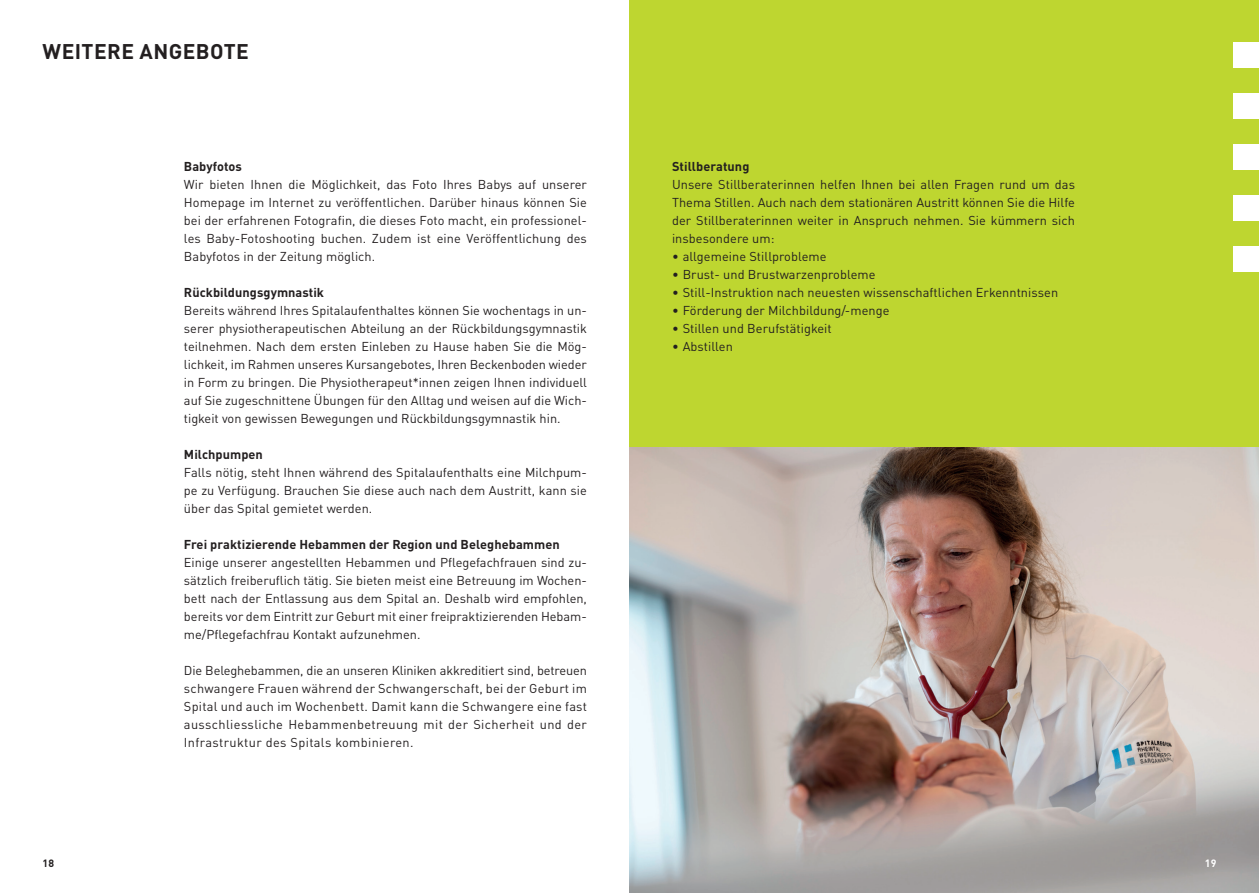
<style>
.page{position:relative;width:1259px;height:893px;background:#fff}
.page>*{position:absolute;margin:0;border:0;box-sizing:border-box;transform-origin:0 0}
.t1{font:700 21px "DIN Pro";letter-spacing:.02em;color:#231f20}
.t2{font:12.75px/18px "DIN Pro";letter-spacing:.005em;color:#231f20;text-align:justify}
.t3{font:700 12.75px "DIN Pro";letter-spacing:.005em;color:#231f20}
.t4{font:700 10.5px "DIN Pro";color:#231f20}
.t5{font:700 10.5px "DIN Pro";color:#fff}
</style>
<div class="page">
<img style="left:629px;top:446px;width:630px;height:447px">
<div style="left:629px;top:0;width:630px;height:446px;background:#bed630"></div>
<div style="left:1233px;top:43px;width:26px;height:25px;background:#fff"></div>
<div style="left:1233px;top:94px;width:26px;height:25px;background:#fff"></div>
<div style="left:1233px;top:145px;width:26px;height:25px;background:#fff"></div>
<div style="left:1233px;top:196px;width:26px;height:25px;background:#fff"></div>
<div style="left:1233px;top:247px;width:26px;height:25px;background:#fff"></div>
<h1 class="t1" style="left:43px;top:33px;width:208px">WEITERE ANGEBOTE</h1>
<p class="t3" style="left:184px;top:156px;width:59px">Babyfotos</p>
<p class="t2" style="left:184px;top:174px;width:404px">Wir bieten Ihnen die Möglichkeit, das Foto Ihres Babys auf unserer Homepage im Internet zu veröffentlichen. Darüber hinaus können Sie bei der erfahrenen Fotografin, die dieses Foto macht, ein professionel&shy;les Baby-Fotoshooting buchen. Zudem ist eine Veröffentlichung des Babyfotos in der Zeitung möglich.</p>
<p class="t3" style="left:184px;top:282px;width:142px">Rückbildungsgymnastik</p>
<p class="t2" style="left:184px;top:300px;width:404px">Bereits während Ihres Spitalaufenthaltes können Sie wochentags in un&shy;serer physiotherapeutischen Abteilung an der Rückbildungsgymnastik teilnehmen. Nach dem ersten Einleben zu Hause haben Sie die Mög&shy;lichkeit, im Rahmen unseres Kursangebotes, Ihren Beckenboden wieder in Form zu bringen. Die Physiotherapeut*innen zeigen Ihnen individuell auf Sie zugeschnittene Übungen für den Alltag und weisen auf die Wich&shy;tigkeit von gewissen Bewegungen und Rückbildungsgymnastik hin.</p>
<p class="t3" style="left:184px;top:444px;width:80px">Milchpumpen</p>
<p class="t2" style="left:184px;top:463px;width:404px">Falls nötig, steht Ihnen während des Spitalaufenthalts eine Milchpum&shy;pe zu Verfügung. Brauchen Sie diese auch nach dem Austritt, kann sie über das Spital gemietet werden.</p>
<p class="t3" style="left:184px;top:534px;width:377px">Frei praktizierende Hebammen der Region und Beleghebammen</p>
<p class="t2" style="left:184px;top:553px;width:404px">Einige unserer angestellten Hebammen und Pflegefachfrauen sind zu&shy;sätzlich freiberuflich tätig. Sie bieten meist eine Betreuung im Wochen&shy;bett nach der Entlassung aus dem Spital an. Deshalb wird empfohlen, bereits vor dem Eintritt zur Geburt mit einer freipraktizierenden Hebam&shy;me/Pflegefachfrau Kontakt aufzunehmen.</p>
<p class="t2" style="left:184px;top:661px;width:404px">Die Beleghebammen, die an unseren Kliniken akkreditiert sind, betreuen schwangere Frauen während der Schwangerschaft, bei der Geburt im Spital und auch im Wochenbett. Damit kann die Schwangere eine fast ausschliessliche Hebammenbetreuung mit der Sicherheit und der Infrastruktur des Spitals kombinieren.</p>
<p class="t3" style="left:672px;top:156px;width:79px">Stillberatung</p>
<p class="t2" style="left:672px;top:174px;width:404px">Unsere Stillberaterinnen helfen Ihnen bei allen Fragen rund um das Thema Stillen. Auch nach dem stationären Austritt können Sie die Hilfe der Stillberaterinnen weiter in Anspruch nehmen. Sie kümmern sich insbesondere um:</p>
<p class="t2" style="left:672px;top:246px;width:156px">• allgemeine Stillprobleme</p>
<p class="t2" style="left:672px;top:264px;width:205px">• Brust- und Brustwarzenprobleme</p>
<p class="t2" style="left:672px;top:282px;width:388px">• Still-Instruktion nach neuesten wissenschaftlichen Erkenntnissen</p>
<p class="t2" style="left:672px;top:300px;width:219px">• Förderung der Milchbildung/-menge</p>
<p class="t2" style="left:672px;top:318px;width:161px">• Stillen und Berufstätigkeit</p>
<p class="t2" style="left:672px;top:336px;width:62px">• Abstillen</p>
<p class="t4" style="left:43px;top:854px;width:13px">18</p>
<p class="t5" style="left:1205px;top:854px;width:13px">19</p>
</div>
